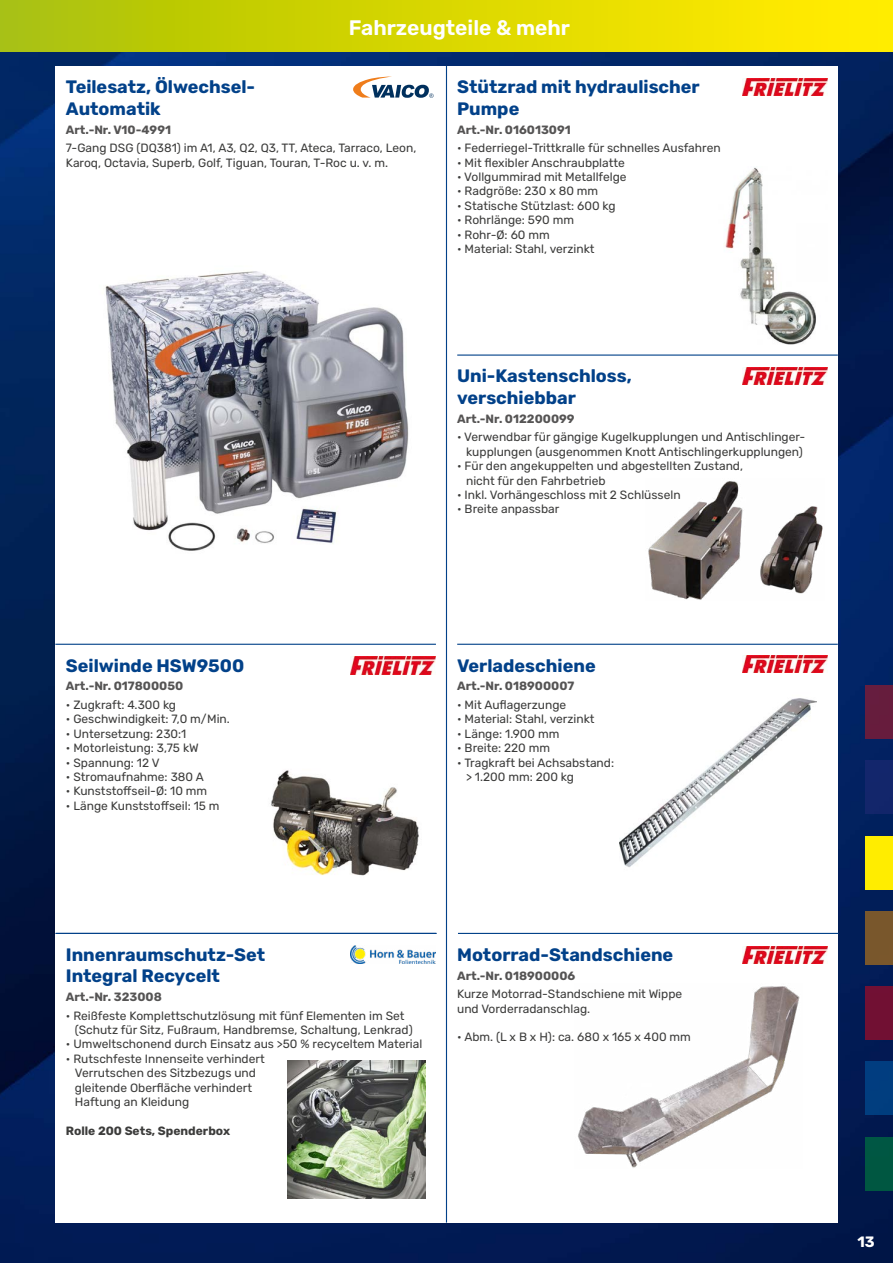
<style>
.page{position:relative;width:893px;height:1263px;background:#fff}
.page>*{position:absolute;margin:0;border:0;box-sizing:border-box;transform-origin:0 0}
.t1{font:600 21px "Rubik";color:#fff}
.t2{font:700 18px/21.6px "Rubik";color:#024189}
.t3{font:700 15px "Rubik";color:#fff}
.t4{font:12px/14.4px "Rubik";color:#3c3c3b}
.t5{font:700 12px "Rubik";color:#555454}
.t6{font:700 12px "Rubik";color:#3c3c3b}
</style>
<div class="page">
<img style="left:0;top:51px;width:893px;height:1212px">
<div style="left:0;top:0;width:893px;height:51px;background:linear-gradient(to right,#aac109,#fe0)"></div>
<div style="left:865px;top:760px;width:28px;height:54px;background:#13266b"></div>
<div style="left:865px;top:685px;width:28px;height:54px;background:#661d3d"></div>
<div style="left:865px;top:1137px;width:28px;height:54px;background:#005741"></div>
<div style="left:865px;top:836px;width:28px;height:53px;background:#ffed00"></div>
<div style="left:865px;top:911px;width:28px;height:54px;background:#79572c"></div>
<div style="left:865px;top:986px;width:28px;height:54px;background:#711033"></div>
<div style="left:865px;top:1061px;width:28px;height:54px;background:#013d7f"></div>
<div style="left:55px;top:66px;width:783px;height:1156px;background:#fff"></div>
<hr style="left:457px;top:354px;width:381px;height:2px;background:#024189">
<hr style="left:55px;top:933px;width:381px;height:1px;background:#024189">
<hr style="left:55px;top:644px;width:381px;height:1px;background:#024189">
<hr style="left:457px;top:644px;width:381px;height:1px;background:#024189">
<hr style="left:56px;top:933px;width:381px;height:1px;background:#024189">
<hr style="left:458px;top:933px;width:380px;height:1px;background:#024189">
<hr style="left:446px;top:66px;width:1px;height:1156px;background:#024189">
<img style="left:742px;top:79px;width:85px;height:17px">
<img style="left:724px;top:167px;width:92px;height:177px">
<svg style="left:353px;top:77px;width:81px;height:21px"></svg>
<img style="left:105px;top:271px;width:304px;height:280px">
<img style="left:351px;top:657px;width:85px;height:17px">
<img style="left:742px;top:656px;width:85px;height:17px">
<img style="left:619px;top:698px;width:198px;height:169px">
<img style="left:742px;top:368px;width:85px;height:17px">
<img style="left:648px;top:481px;width:175px;height:119px">
<img style="left:351px;top:945px;width:85px;height:19px">
<img style="left:288px;top:1061px;width:137px;height:138px">
<img style="left:742px;top:946px;width:85px;height:17px">
<img style="left:578px;top:986px;width:222px;height:182px">
<img style="left:271px;top:770px;width:148px;height:106px">
<h1 class="t1" style="left:349px;top:16px;width:223px">Fahrzeugteile &amp; mehr</h1>
<h2 class="t2" style="left:66px;top:77px;width:191px">Teilesatz, Ölwechsel-<br>Automatik</h2>
<p class="t5" style="left:66px;top:122px;width:107px">Art.-Nr. V10-4991</p>
<p class="t4" style="left:66px;top:141px;width:352px">7-Gang DSG (DQ381) im A1, A3, Q2, Q3, TT, Ateca, Tarraco, Leon,<br>Karoq, Octavia, Superb, Golf, Tiguan, Touran, T-Roc u. v. m.</p>
<h2 class="t2" style="left:457px;top:77px;width:244px">Stützrad mit hydraulischer<br>Pumpe</h2>
<p class="t5" style="left:457px;top:122px;width:115px">Art.-Nr. 016013091</p>
<p class="t4" style="left:457px;top:141px;width:265px">• Federriegel-Trittkralle für schnelles Ausfahren</p>
<p class="t4" style="left:457px;top:156px;width:169px">• Mit flexibler Anschraubplatte</p>
<p class="t4" style="left:457px;top:170px;width:171px">• Vollgummirad mit Metallfelge</p>
<p class="t4" style="left:457px;top:184px;width:143px">• Radgröße: 230 x 80 mm</p>
<p class="t4" style="left:457px;top:199px;width:160px">• Statische Stützlast: 600 kg</p>
<p class="t4" style="left:457px;top:213px;width:118px">• Rohrlänge: 590 mm</p>
<p class="t4" style="left:457px;top:228px;width:94px">• Rohr-Ø: 60 mm</p>
<p class="t4" style="left:457px;top:242px;width:139px">• Material: Stahl, verzinkt</p>
<h2 class="t2" style="left:457px;top:366px;width:176px">Uni-Kastenschloss, verschiebbar</h2>
<p class="t5" style="left:457px;top:411px;width:119px">Art.-Nr. 012200099</p>
<p class="t4" style="left:457px;top:430px;width:350px;text-align:center">• Verwendbar für gängige Kugelkupplungen und Antischlinger&shy;kupplungen (ausgenommen Knott Antischlingerkupplungen)</p>
<p class="t4" style="left:466px;top:459px;width:278px;text-indent:-9px">• Für den angekuppelten und abgestellten Zustand, nicht für den Fahrbetrieb</p>
<p class="t4" style="left:457px;top:488px;width:225px">• Inkl. Vorhängeschloss mit 2 Schlüsseln</p>
<p class="t4" style="left:457px;top:502px;width:104px">• Breite anpassbar</p>
<h2 class="t2" style="left:66px;top:655px;width:180px">Seilwinde HSW9500</h2>
<p class="t5" style="left:66px;top:679px;width:119px">Art.-Nr. 017800050</p>
<p class="t4" style="left:66px;top:698px;width:112px">• Zugkraft: 4.300 kg</p>
<p class="t4" style="left:66px;top:712px;width:165px">• Geschwindigkeit: 7,0 m/Min.</p>
<p class="t4" style="left:66px;top:727px;width:122px">• Untersetzung: 230:1</p>
<p class="t4" style="left:66px;top:741px;width:134px">• Motorleistung: 3,75 kW</p>
<p class="t4" style="left:66px;top:755px;width:95px">• Spannung: 12 V</p>
<p class="t4" style="left:66px;top:770px;width:139px">• Stromaufnahme: 380 A</p>
<p class="t4" style="left:66px;top:784px;width:143px">• Kunststoffseil-Ø: 10 mm</p>
<p class="t4" style="left:66px;top:799px;width:155px">• Länge Kunststoffseil: 15 m</p>
<h2 class="t2" style="left:457px;top:655px;width:140px">Verladeschiene</h2>
<p class="t5" style="left:457px;top:679px;width:119px">Art.-Nr. 018900007</p>
<p class="t4" style="left:457px;top:698px;width:111px">• Mit Auflagerzunge</p>
<p class="t4" style="left:457px;top:712px;width:139px">• Material: Stahl, verzinkt</p>
<p class="t4" style="left:457px;top:727px;width:104px">• Länge: 1.900 mm</p>
<p class="t4" style="left:457px;top:741px;width:95px">• Breite: 220 mm</p>
<p class="t4" style="left:466px;top:755px;width:150px;text-indent:-9px">• Tragkraft bei Achsabstand: &gt; 1.200 mm: 200 kg</p>
<h2 class="t2" style="left:66px;top:944px;width:201px">Innenraumschutz-Set<br>Integral Recycelt</h2>
<p class="t5" style="left:66px;top:990px;width:97px">Art.-Nr. 323008</p>
<p class="t4" style="left:75px;top:1009px;width:339px;text-indent:-9px">• Reißfeste Komplettschutzlösung mit fünf Elementen im Set (Schutz für Sitz, Fußraum, Handbremse, Schaltung, Lenkrad)</p>
<p class="t4" style="left:66px;top:1037px;width:358px">• Umweltschonend durch Einsatz aus &gt;50 % recyceltem Material</p>
<p class="t4" style="left:75px;top:1052px;width:191px;text-indent:-9px">• Rutschfeste Innenseite verhindert<br>Verrutschen des Sitzbezugs und gleitende Oberfläche verhindert<br>Haftung an Kleidung</p>
<p class="t6" style="left:66px;top:1124px;width:166px">Rolle 200 Sets, Spenderbox</p>
<h2 class="t2" style="left:457px;top:944px;width:218px">Motorrad-Standschiene</h2>
<p class="t5" style="left:457px;top:968px;width:120px">Art.-Nr. 018900006</p>
<p class="t4" style="left:457px;top:987px;width:227px">Kurze Motorrad-Standschiene mit Wippe und Vorderradanschlag.</p>
<p class="t4" style="left:457px;top:1030px;width:235px">• Abm. (L x B x H): ca. 680 x 165 x 400 mm</p>
<p class="t3" style="left:857px;top:1233px;width:19px">13</p>
</div>
